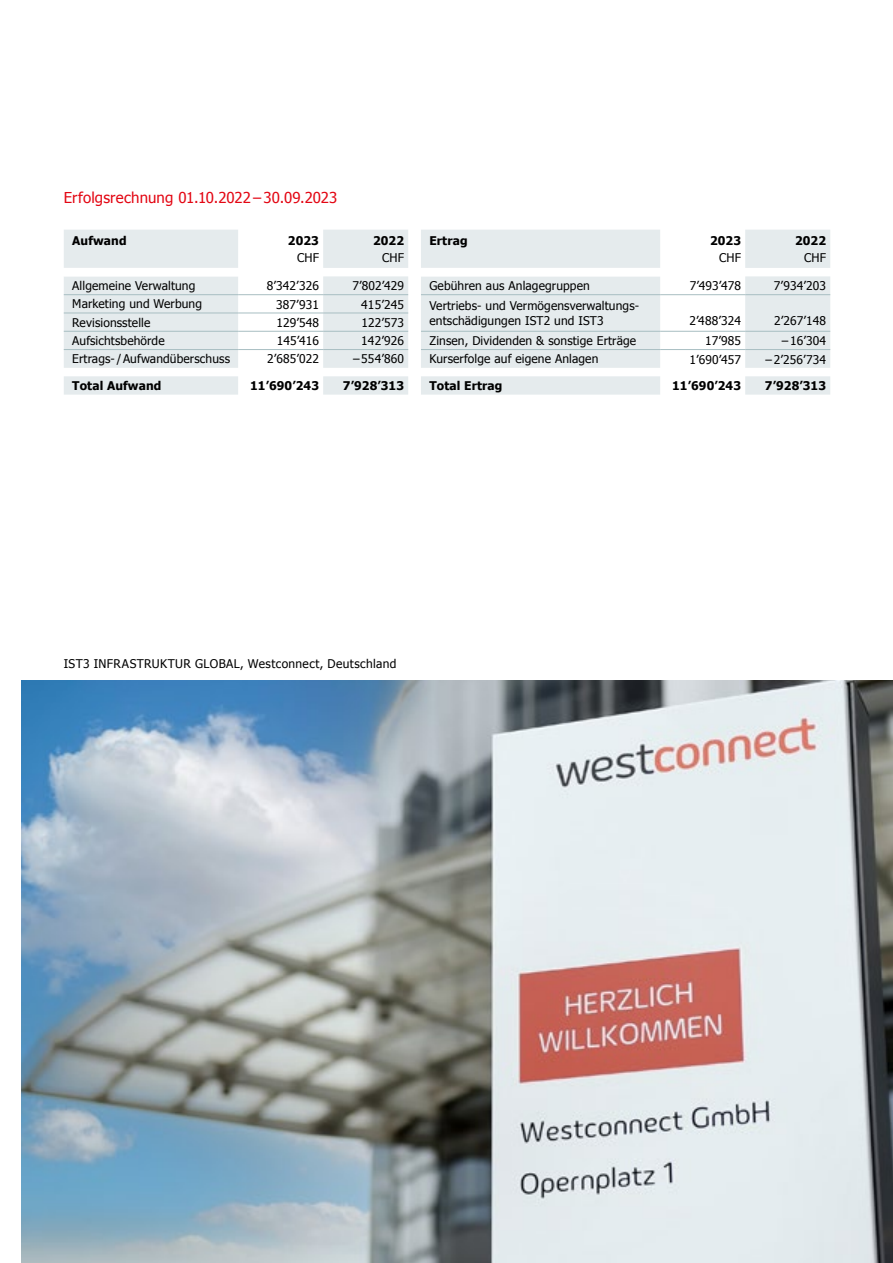
<style>
.page{position:relative;width:893px;height:1263px;background:#fff}
.page>*{position:absolute;margin:0;border:0;box-sizing:border-box;transform-origin:0 0}
.t1{font:15px "Tahoma";letter-spacing:.005em;color:#e30613}
.t2{font:12px "Tahoma";letter-spacing:.01em;color:#000}
.t3{font:700 12px "Tahoma";letter-spacing:.01em;color:#000}
.t4{font:12px "Tahoma";letter-spacing:.035em;color:#000}
</style>
<div class="page">
<svg style="left:64px;top:230px;width:766px;height:165px;fill:#e5ebed"></svg>
<svg style="left:64px;top:268px;width:681px;height:8px"></svg>
<svg style="left:408px;top:294px;width:13px;height:1px"></svg>
<svg style="left:408px;top:331px;width:13px;height:1px"></svg>
<hr style="left:238px;top:313px;width:85px;height:1px;background:#a8bec2">
<hr style="left:323px;top:313px;width:85px;height:1px;background:#a8bec2">
<hr style="left:64px;top:294px;width:174px;height:1px;background:#a8bec2">
<hr style="left:238px;top:294px;width:85px;height:1px;background:#a8bec2">
<hr style="left:323px;top:294px;width:85px;height:1px;background:#a8bec2">
<hr style="left:421px;top:331px;width:239px;height:1px;background:#a8bec2">
<hr style="left:660px;top:331px;width:85px;height:1px;background:#a8bec2">
<hr style="left:745px;top:331px;width:85px;height:1px;background:#a8bec2">
<hr style="left:64px;top:349px;width:174px;height:1px;background:#a8bec2">
<hr style="left:238px;top:349px;width:85px;height:1px;background:#a8bec2">
<hr style="left:323px;top:349px;width:85px;height:1px;background:#a8bec2">
<hr style="left:64px;top:313px;width:174px;height:1px;background:#a8bec2">
<hr style="left:421px;top:349px;width:239px;height:1px;background:#a8bec2">
<hr style="left:660px;top:349px;width:85px;height:1px;background:#a8bec2">
<hr style="left:745px;top:349px;width:85px;height:1px;background:#a8bec2">
<hr style="left:64px;top:331px;width:174px;height:1px;background:#a8bec2">
<hr style="left:238px;top:331px;width:85px;height:1px;background:#a8bec2">
<hr style="left:323px;top:331px;width:85px;height:1px;background:#a8bec2">
<hr style="left:421px;top:294px;width:239px;height:1px;background:#a8bec2">
<hr style="left:660px;top:294px;width:85px;height:1px;background:#a8bec2">
<hr style="left:745px;top:294px;width:85px;height:1px;background:#a8bec2">
<img style="left:21px;top:680px;width:872px;height:583px">
<p class="t1" style="left:64px;top:187px;width:275px">Erfolgsrechnung 01.10.2022 – 30.09.2023</p>
<p class="t3" style="left:72px;top:232px;width:56px">Aufwand</p>
<p class="t3" style="left:288px;top:232px;width:32px">2023</p>
<p class="t2" style="left:297px;top:249px;width:23px">CHF</p>
<p class="t3" style="left:373px;top:232px;width:32px">2022</p>
<p class="t2" style="left:382px;top:249px;width:23px">CHF</p>
<p class="t3" style="left:429px;top:232px;width:40px">Ertrag</p>
<p class="t3" style="left:710px;top:232px;width:32px">2023</p>
<p class="t2" style="left:719px;top:249px;width:23px">CHF</p>
<p class="t3" style="left:795px;top:232px;width:32px">2022</p>
<p class="t2" style="left:804px;top:249px;width:23px">CHF</p>
<p class="t2" style="left:72px;top:278px;width:125px">Allgemeine Verwaltung</p>
<p class="t2" style="left:267px;top:278px;width:54px">8’342’326</p>
<p class="t2" style="left:352px;top:278px;width:53px">7’802’429</p>
<p class="t2" style="left:429px;top:278px;width:162px">Gebühren aus Anlagegruppen</p>
<p class="t2" style="left:690px;top:278px;width:53px">7’493’478</p>
<p class="t2" style="left:774px;top:278px;width:54px">7’934’203</p>
<p class="t2" style="left:72px;top:296px;width:131px">Marketing und Werbung</p>
<p class="t2" style="left:276px;top:296px;width:44px">387’931</p>
<p class="t2" style="left:361px;top:296px;width:44px">415’245</p>
<p class="t2" style="left:429px;top:298px;width:211px">Vertriebs- und Vermögensverwaltungs-</p>
<p class="t2" style="left:72px;top:314px;width:80px">Revisionsstelle</p>
<p class="t2" style="left:276px;top:315px;width:44px">129’548</p>
<p class="t2" style="left:361px;top:315px;width:44px">122’573</p>
<p class="t2" style="left:429px;top:313px;width:176px">entschädigungen IST2 und IST3</p>
<p class="t2" style="left:689px;top:312px;width:53px">2’488’324</p>
<p class="t2" style="left:774px;top:312px;width:54px">2’267’148</p>
<p class="t2" style="left:72px;top:333px;width:94px">Aufsichtsbehörde</p>
<p class="t2" style="left:277px;top:333px;width:44px">145’416</p>
<p class="t2" style="left:361px;top:333px;width:44px">142’926</p>
<p class="t2" style="left:429px;top:333px;width:208px">Zinsen, Dividenden &amp; sonstige Erträge</p>
<p class="t2" style="left:705px;top:333px;width:38px">17’985</p>
<p class="t2" style="left:782px;top:333px;width:46px">– 16’304</p>
<p class="t2" style="left:72px;top:351px;width:159px">Ertrags-/Aufwandüberschuss</p>
<p class="t2" style="left:267px;top:351px;width:53px">2’685’022</p>
<p class="t2" style="left:353px;top:351px;width:52px">– 554’860</p>
<p class="t2" style="left:429px;top:351px;width:170px">Kurserfolge auf eigene Anlagen</p>
<p class="t2" style="left:689px;top:351px;width:53px">1’690’457</p>
<p class="t2" style="left:765px;top:351px;width:62px">– 2’256’734</p>
<p class="t3" style="left:72px;top:377px;width:91px">Total Aufwand</p>
<p class="t3" style="left:250px;top:377px;width:70px">11’690’243</p>
<p class="t3" style="left:343px;top:377px;width:63px">7’928’313</p>
<p class="t3" style="left:429px;top:377px;width:74px">Total Ertrag</p>
<p class="t3" style="left:672px;top:378px;width:70px">11’690’243</p>
<p class="t3" style="left:765px;top:378px;width:63px">7’928’313</p>
<p class="t4" style="left:64px;top:656px;width:334px">IST3 INFRASTRUKTUR GLOBAL, Westconnect, Deutschland</p>
</div>
